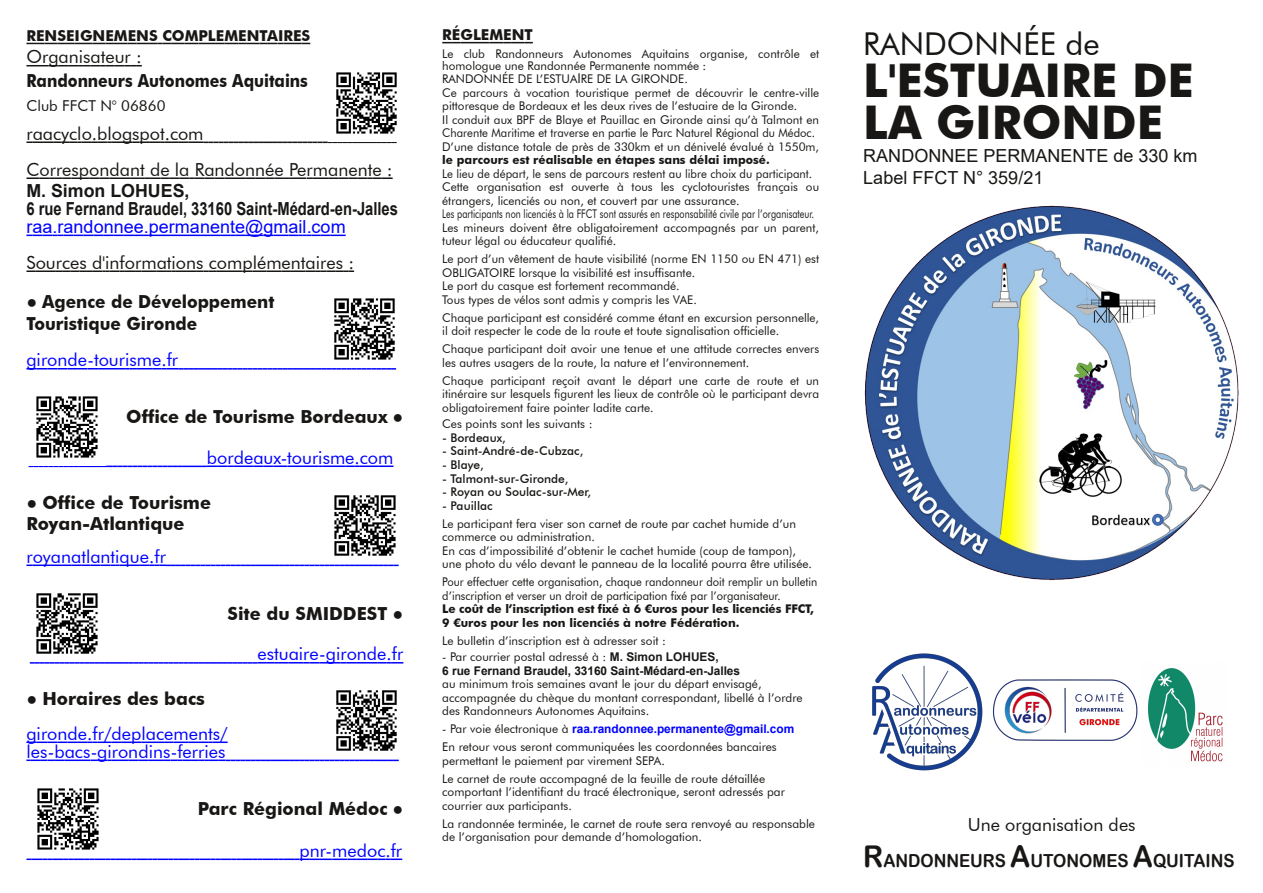
<style>
.page{position:relative;width:1263px;height:893px;background:#fff}
.page>*{position:absolute;margin:0;border:0;box-sizing:border-box;transform-origin:0 0}
.t1{font:700 46.5px/42px "Futura BT";color:#181715}
.t2{font:31.5px "Futura BT";color:#181715}
.t3{font:18px/34.5px "Futura BT";color:#00f}
.t4{font:18px/36px "Futura BT";color:#181715}
.t5{font:700 18px/21px "Futura BT";color:#181715}
.t6{font:700 18px/18px "Arial";color:#181715}
.t7{font:18px/22.5px "Arial";color:#181715}
.t8{font:700 18px/22.5px "Futura BT";color:#181715;scale:.95 1}
.t9{font:18px "Arial";color:#00f}
.t10{font:700 18px "Futura BT";color:#181715;scale:.88 1}
.t11{font:18px "Arial Rounded MT Bold";color:#181715;scale:.93 1}
.t12{font:700 15px "Futura BT";color:#181715}
.t13{font:15px "Futura BT";letter-spacing:.005em;color:#181715}
.t14{font:12px/13.5px "Futura BT";letter-spacing:.005em;color:#181715}
.t15{font:12px/13.5px "Futura BT";letter-spacing:.005em;color:#181715;scale:.95 1}
.t16{font:700 12px/13.5px "Futura BT";color:#181715}
.t17{font:12px/13.5px "Futura BT";letter-spacing:.005em;color:#181715;scale:.93 1}
.t18{font:500 12px "Futura BT";color:#181715}
.t19{font:700 12px "Arial";color:#00f}
.t20{font:700 12px "Arial";color:#181715}
.s1{font-family:"Arial";font-weight:400}
.s2{font-family:"Arial";color:#181715}
.s3{font-weight:700;color:#181715}
.s4{font-size:13.5px}
.s5{font-family:"Arial";font-weight:700}
.s6{font-family:"Futura BT";font-weight:400;color:#181715}
.s7{font-size:30px}
</style>
<div class="page">
<svg style="left:26px;top:43px;width:284px;height:1px"></svg>
<svg style="left:26px;top:65px;width:116px;height:1px"></svg>
<svg style="left:26px;top:141px;width:371px;height:2px"></svg>
<svg style="left:26px;top:177px;width:367px;height:2px"></svg>
<svg style="left:26px;top:235px;width:320px;height:1px"></svg>
<svg style="left:26px;top:270px;width:328px;height:2px"></svg>
<svg style="left:26px;top:368px;width:370px;height:2px"></svg>
<svg style="left:29px;top:465px;width:364px;height:2px"></svg>
<svg style="left:26px;top:564px;width:373px;height:2px"></svg>
<svg style="left:30px;top:662px;width:373px;height:2px"></svg>
<svg style="left:26px;top:741px;width:202px;height:2px"></svg>
<svg style="left:26px;top:759px;width:373px;height:2px"></svg>
<svg style="left:26px;top:858px;width:376px;height:2px"></svg>
<img style="left:864px;top:205px;width:375px;height:375px">
<img style="left:993px;top:679px;width:145px;height:62px">
<svg style="left:442px;top:42px;width:91px;height:1px"></svg>
<img style="left:872px;top:653px;width:111px;height:118px">
<img style="left:336px;top:72px;width:61px;height:62px">
<img style="left:36px;top:396px;width:62px;height:62px">
<img style="left:334px;top:495px;width:62px;height:61px">
<img style="left:36px;top:593px;width:62px;height:61px">
<img style="left:336px;top:690px;width:61px;height:61px">
<img style="left:37px;top:788px;width:62px;height:62px">
<img style="left:1148px;top:668px;width:75px;height:94px">
<img style="left:334px;top:298px;width:61px;height:62px">
<p class="t12" style="left:26px;top:26px;width:285px">RENSEIGNEMENS COMPLEMENTAIRES</p>
<h3 class="t4" style="left:26px;top:39px;width:117px">Organisateur :</h3>
<h3 class="t10" style="left:26px;top:70px;width:321px">Randonneurs Autonomes Aquitains</h3>
<p class="t13" style="left:26px;top:97px;width:141px">Club FFCT N° 06860</p>
<h3 class="t4" style="left:26px;top:115px;width:368px">raacyclo.blogspot.com<br>Correspondant de la Randonnée Permanente :</h3>
<h3 class="t6" style="left:26px;top:182px;width:373px">M. Simon LOHUES,<br>6 rue Fernand Braudel, 33160 Saint-Médard-en-Jalles</h3>
<h3 class="t9" style="left:26px;top:216px;width:321px">raa.randonnee.permanente@gmail.com</h3>
<h3 class="t4" style="left:26px;top:244px;width:329px">Sources d'informations complémentaires :</h3>
<h3 class="t8" style="left:26px;top:290px;width:263px"><span class="s1">●</span> Agence de Développement<br>Touristique Gironde</h3>
<h3 class="t3" style="left:26px;top:342px;width:153px">gironde-tourisme.fr</h3>
<h3 class="t5" style="left:126px;top:406px;width:279px">Office de Tourisme Bordeaux <span class="s1">●</span></h3>
<h3 class="t3" style="left:207px;top:440px;width:188px">bordeaux-tourisme.com</h3>
<h3 class="t5" style="left:26px;top:492px;width:186px"><span class="s1">●</span> Office de Tourisme<br>Royan-Atlantique</h3>
<h3 class="t3" style="left:26px;top:539px;width:141px">royanatlantique.fr</h3>
<h3 class="t5" style="left:228px;top:603px;width:177px">Site du SMIDDEST <span class="s1">●</span></h3>
<h3 class="t3" style="left:258px;top:636px;width:147px">estuaire-gironde.fr</h3>
<h3 class="t3" style="left:26px;top:681px;width:203px"><span class="s2">●</span> <span class="s3">Horaires des bacs </span>gironde.fr/deplacements/</h3>
<h3 class="t3" style="left:26px;top:734px;width:201px">les-bacs-girondins-ferries</h3>
<h3 class="t5" style="left:198px;top:798px;width:207px">Parc Régional Médoc <span class="s1">●</span></h3>
<h3 class="t3" style="left:299px;top:833px;width:104px">pnr-medoc.fr</h3>
<p class="t12" style="left:442px;top:26px;width:92px">RÉGLEMENT</p>
<p class="t14" style="left:442px;top:48px;width:378px;line-height:12px">Le club Randonneurs Autonomes Aquitains organise, contrôle et homologue une Randonnée Permanente nommée :</p>
<p class="t14" style="left:442px;top:72px;width:378px">RANDONNÉE DE L’ESTUA<span class="s4">I</span>RE DE LA GIRONDE.<br>Ce parcours à vocation touristique permet de découvrir le centre-ville pittoresque de Bordeaux et les deux rives de l’estuaire de la Gironde.<br>Il conduit aux BPF de Blaye et Pauillac en Gironde ainsi qu’à Talmont en Charente Maritime et traverse en partie le Parc Naturel Régional du Médoc.<br>D’une distance totale de près de 330km et un dénivelé évalué à 1550m,</p>
<p class="t16" style="left:442px;top:153px;width:329px">le parcours est réalisable en étapes sans délai imposé.</p>
<p class="t15" style="left:442px;top:167px;width:398px">Le lieu de départ, le sens de parcours restent au libre choix du participant.<br>Cette organisation est ouverte à tous les cyclotouristes français ou étrangers, licenciés ou non, et couvert par une assurance.<br>Les participants non licenciés à la FFCT sont assurés en responsabilité civile par l’organisateur.<br>Les mineurs doivent être obligatoirement accompagnés par un parent, tuteur légal ou éducateur qualifié.</p>
<p class="t14" style="left:442px;top:252px;width:378px">Le port d’un vêtement de haute visibilité (norme EN 1150 ou EN 471) est OBLIGATOIRE lorsque la visibilité est insuffisante.<br>Le port du casque est fortement recommandé.<br>Tous types de vélos sont admis y compris les VAE.</p>
<p class="t14" style="left:442px;top:311px;width:378px">Chaque participant est considéré comme étant en excursion personnelle, il doit respecter le code de la route et toute signalisation officielle.</p>
<p class="t14" style="left:442px;top:342px;width:378px">Chaque participant doit avoir une tenue et une attitude correctes envers les autres usagers de la route, la nature et l’environnement.</p>
<p class="t14" style="left:442px;top:374px;width:378px;text-align:justify">Chaque participant reçoit avant le départ une carte de route et un itinéraire sur lesquels figurent les lieux de contrôle où le participant devra obligatoirement faire pointer ladite carte.</p>
<p class="t14" style="left:442px;top:417px;width:152px">Ces points sont les suivants :</p>
<p class="t18" style="left:442px;top:430px;width:65px">- Bordeaux,</p>
<p class="t18" style="left:442px;top:444px;width:143px">- Saint-André-de-Cubzac,</p>
<p class="t18" style="left:442px;top:457px;width:43px">- Blaye,</p>
<p class="t18" style="left:442px;top:471px;width:128px">- Talmont-sur-Gironde,</p>
<p class="t18" style="left:442px;top:484px;width:150px">- Royan ou Soulac-sur-Mer,</p>
<p class="t18" style="left:442px;top:498px;width:52px">- Pauillac</p>
<p class="t14" style="left:442px;top:516px;width:371px">Le participant fera viser son carnet de route par cachet humide d’un commerce ou administration.<br>En cas d’impossibilité d’obtenir le cachet humide (coup de tampon), une photo du vélo devant le panneau de la localité pourra être utilisée.</p>
<p class="t17" style="left:442px;top:575px;width:405px">Pour effectuer cette organisation, chaque randonneur doit remplir un bulletin d’inscription et verser un droit de participation fixé par l’organisateur.</p>
<p class="t16" style="left:442px;top:602px;width:373px">Le coût de l’inscription est fixé à 6 €uros pour les licenciés FFCT,<br>9 €uros pour les non licenciés à notre Fédération.</p>
<p class="t14" style="left:442px;top:633px;width:225px">Le bulletin d’inscription est à adresser soit :</p>
<p class="t14" style="left:442px;top:650px;width:278px">- Par courrier postal adressé à : <span class="s5">M. Simon LOHUES,</span></p>
<p class="t20" style="left:442px;top:664px;width:299px">6 rue Fernand Braudel, 33160 Saint-Médard-en-Jalles</p>
<p class="t14" style="left:442px;top:677px;width:362px">au minimum trois semaines avant le jour du départ envisagé, accompagnée du chèque du montant correspondant, libellé à l’ordre des Randonneurs Autonomes Aquitains.</p>
<p class="t19" style="left:442px;top:722px;width:353px"><span class="s6">- Par voie électronique à</span> raa.randonnee.permanente@gmail.com</p>
<p class="t14" style="left:442px;top:740px;width:336px">En retour vous seront communiquées les coordonnées bancaires permettant le paiement par virement SEPA.</p>
<p class="t14" style="left:442px;top:771px;width:344px">Le carnet de route accompagné de la feuille de route détaillée comportant l’identifiant du tracé électronique, seront adressés par courrier aux participants.</p>
<p class="t14" style="left:442px;top:816px;width:374px">La randonnée terminée, le carnet de route sera renvoyé au responsable de l’organisation pour demande d’homologation.</p>
<h2 class="t2" style="left:863px;top:25px;width:238px">RANDONNÉE de</h2>
<h1 class="t1" style="left:863px;top:59px;width:332px">L'ESTUAIRE DE<br>LA GIRONDE</h1>
<h3 class="t7" style="left:863px;top:144px;width:336px">RANDONNEE PERMANENTE de 330 km<br>Label FFCT N° 359/21</h3>
<h3 class="t4" style="left:968px;top:806px;width:169px">Une organisation des</h3>
<h3 class="t11" style="left:863px;top:850px;width:401px"><span class="s7">R</span>ANDONNEURS <span class="s7">A</span>UTONOMES <span class="s7">A</span>QUITAINS</h3>
</div>
